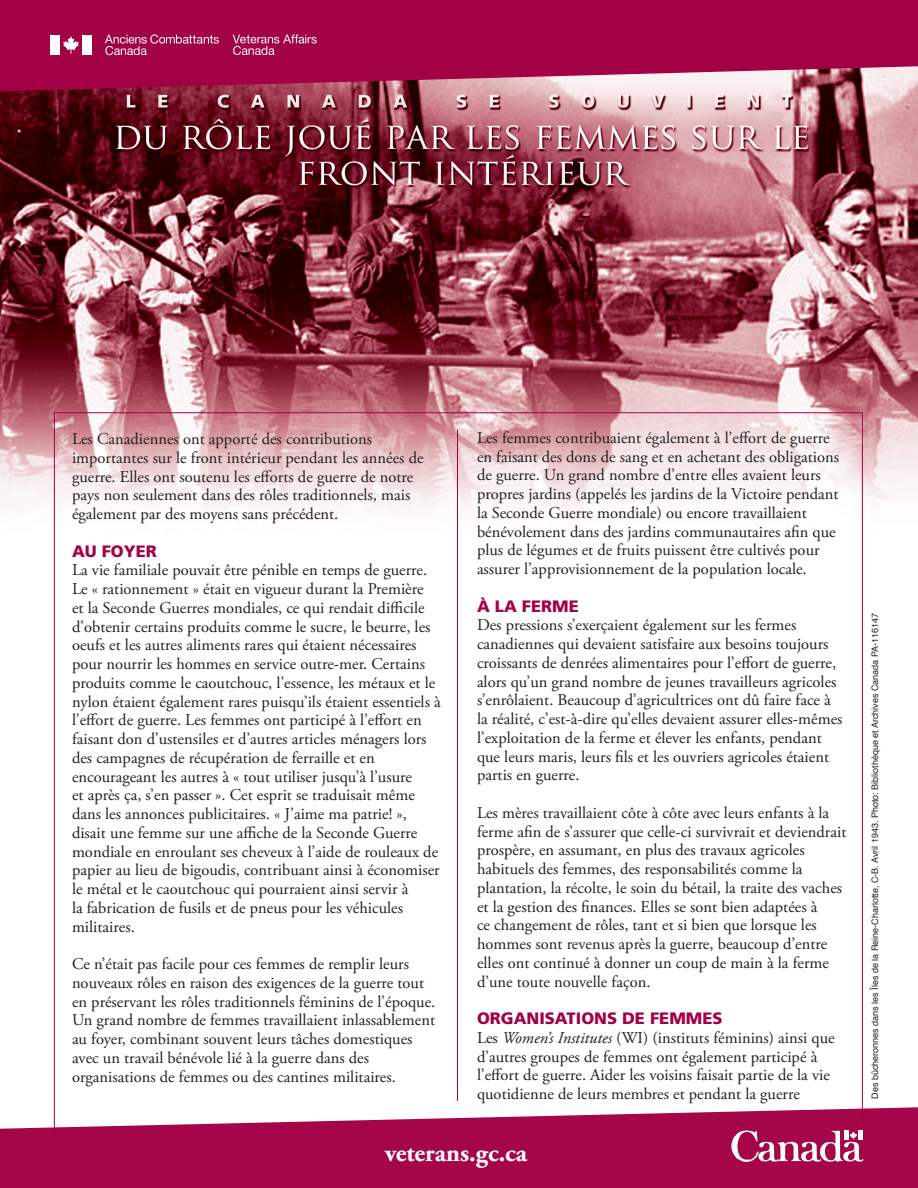
<style>
.page{position:relative;width:918px;height:1188px;background:#fff}
.page>*{position:absolute;margin:0;border:0;box-sizing:border-box;transform-origin:0 0}
.t1{font:700 25.5px "Adobe Garamond Pro";color:#fff}
.t2{font:16.5px/18.8px "Adobe Garamond Pro";color:#231f20}
.t3{font:900 16.5px "Frutiger";color:#a30146}
.t4{font:9px "Helvetica";color:#231f20}
.s1{font-style:italic}
</style>
<div class="page">
<img style="left:0;top:92px;width:918px;height:1015px">
<svg style="left:0;top:1107px;width:918px;height:81px;background:#b22a64"></svg>
<hr style="left:457px;top:430px;width:1px;height:671px;background:#a30146">
<svg style="left:731px;top:1130px;width:132px;height:35px"></svg>
<svg style="left:0;top:0;width:918px;height:92px;background:#a91a55"></svg>
<svg style="left:233px;top:35px;width:84px;height:20px;background:#b5356c"></svg>
<svg style="left:105px;top:35px;width:114px;height:20px;background:#b33068"></svg>
<div style="left:50px;top:35px;width:10px;height:20px;background:#fff"></div>
<div style="left:82px;top:35px;width:10px;height:20px;background:#fff"></div>
<svg style="left:63px;top:36px;width:16px;height:18px"></svg>
<p class="t2" style="left:72px;top:430px;width:353px">Les Canadiennes ont apporté des contributions importantes sur le front intérieur pendant les années de</p>
<p class="t2" style="left:72px;top:468px;width:343px">guerre. Elles ont soutenu les efforts de guerre de notre pays non seulement dans des rôles traditionnels, mais également par des moyens sans précédent.</p>
<p class="t3" style="left:72px;top:541px;width:86px">AU FOYER</p>
<p class="t2" style="left:72px;top:561px;width:370px">La vie familiale pouvait être pénible en temps de guerre.<br>Le « rationnement » était en vigueur durant la Première<br>et la Seconde Guerres mondiales, ce qui rendait difficile d’obtenir certains produits comme le sucre, le beurre, les oeufs et les autres aliments rares qui étaient nécessaires pour nourrir les hommes en service outre-mer. Certains produits comme le caoutchouc, l’essence, les métaux et le nylon étaient également rares puisqu’ils étaient essentiels à l’effort de guerre. Les femmes ont participé à l’effort en</p>
<p class="t2" style="left:72px;top:730px;width:356px">faisant don d’ustensiles et d’autres articles ménagers lors</p>
<p class="t2" style="left:72px;top:749px;width:369px">des campagnes de récupération de ferraille et en encourageant les autres à « tout utiliser jusqu’à l’usure<br>et après ça, s’en passer ». Cet esprit se traduisait même dans les annonces publicitaires. « J’aime ma patrie! », disait une femme sur une affiche de la Seconde Guerre mondiale en enroulant ses cheveux à l’aide de rouleaux de papier au lieu de bigoudis, contribuant ainsi à économiser le métal et le caoutchouc qui pourraient ainsi servir à<br>la fabrication de fusils et de pneus pour les véhicules militaires.</p>
<p class="t2" style="left:72px;top:955px;width:354px">Ce n’était pas facile pour ces femmes de remplir leurs nouveaux rôles en raison des exigences de la guerre tout</p>
<p class="t2" style="left:72px;top:993px;width:365px">en préservant les rôles traditionnels féminins de l’époque.<br>Un grand nombre de femmes travaillaient inlassablement au foyer, combinant souvent leurs tâches domestiques avec un travail bénévole lié à la guerre dans des organisations de femmes ou des cantines militaires.</p>
<p class="t2" style="left:477px;top:429px;width:364px">Les femmes contribuaient également à l’effort de guerre en faisant des dons de sang et en achetant des obligations de guerre. Un grand nombre d’entre elles avaient leurs propres jardins (appelés les jardins de la Victoire pendant la Seconde Guerre mondiale) ou encore travaillaient bénévolement dans des jardins communautaires afin que plus de légumes et de fruits puissent être cultivés pour assurer l’approvisionnement de la population locale.</p>
<p class="t3" style="left:477px;top:596px;width:103px">À LA FERME</p>
<p class="t2" style="left:477px;top:616px;width:367px">Des pressions s’exerçaient également sur les fermes canadiennes qui devaient satisfaire aux besoins toujours croissants de denrées alimentaires pour l’effort de guerre, alors qu’un grand nombre de jeunes travailleurs agricoles s’enrôlaient. Beaucoup d’agricultrices ont dû faire face à la réalité, c’est-à-dire qu’elles devaient assurer elles-mêmes l’exploitation de la ferme et élever les enfants, pendant que leurs maris, leurs fils et les ouvriers agricoles étaient partis en guerre.</p>
<p class="t2" style="left:477px;top:804px;width:371px">Les mères travaillaient côte à côte avec leurs enfants à la ferme afin de s’assurer que celle-ci survivrait et deviendrait prospère, en assumant, en plus des travaux agricoles habituels des femmes, des responsabilités comme la plantation, la récolte, le soin du bétail, la traite des vaches et la gestion des finances. Elles se sont bien adaptées à<br>ce changement de rôles, tant et si bien que lorsque les hommes sont revenus après la guerre, beaucoup d’entre elles ont continué à donner un coup de main à la ferme</p>
<p class="t2" style="left:477px;top:973px;width:175px">d’une toute nouvelle façon.</p>
<p class="t3" style="left:477px;top:1008px;width:247px">ORGANISATIONS DE FEMMES</p>
<p class="t2" style="left:477px;top:1029px;width:359px">Les <span class="s1">Women’s Institutes</span> (WI) (instituts féminins) ainsi que d’autres groupes de femmes ont également participé à l’effort de guerre. Aider les voisins faisait partie de la vie quotidienne de leurs membres et pendant la guerre</p>
<p class="t1" style="left:385px;top:1138px;width:144px">veterans.gc.ca</p>
<p class="t4" style="left:868px;top:1099px;width:487px;rotate:-90deg">Des bûcheronnes dans les Îles de la Reine-Charlotte, C-B. Avril 1943. Photo: Bibliothèque et Archives Canada PA-116147</p>
</div>
